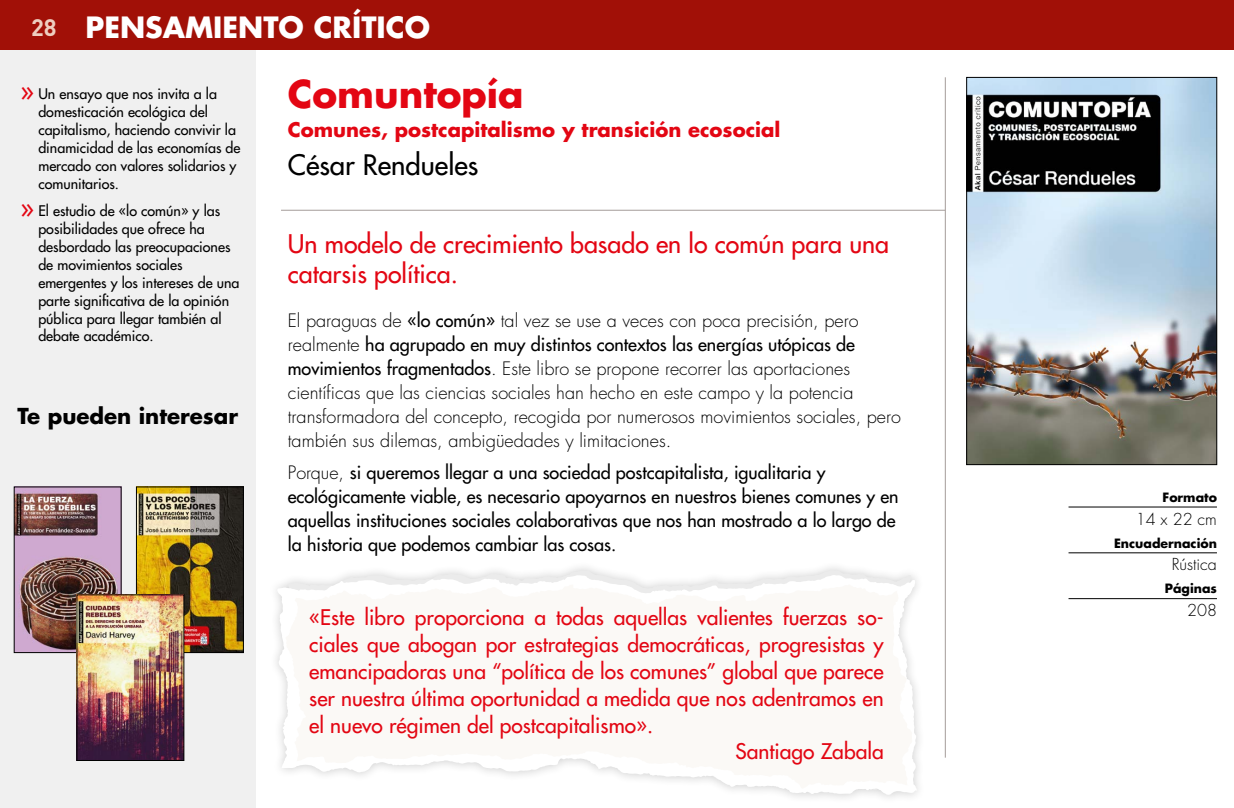
<style>
.page{position:relative;width:1234px;height:808px;background:#fff}
.page>*{position:absolute;margin:0;border:0;box-sizing:border-box;transform-origin:0 0}
.t1{font:700 37.35px "Futura Std";color:#e30613}
.t2{font:700 28.5px "Futura Std";color:#fff}
.t3{font:500 27.45px "Futura Std";color:#000}
.t4{font:500 25.05px/30.3px "Futura Std";color:#e30613}
.t5{font:700 21.45px "Futura Std";color:#000}
.t6{font:500 21px "Futura Std";color:#e30613}
.t7{font:700 19.65px "Futura Std";color:#e30613}
.t8{font:300 18px/24px "Futura Std";color:#000}
.t9{font:500 18px/24px "Futura Std";color:#000}
.t10{font:300 16.05px "Futura Std";color:#000}
.t11{font:500 14.25px/17.9px "Futura Std";color:#000}
.t12{font:700 12.45px "Futura Std";color:#000}
.s1{font-family:"DIN Pro";font-size:23.55px;color:#eecec0}
.s2{font-size:26.7px;color:#e30613}
.s3{font-weight:500}
.s4{font-weight:300}
</style>
<div class="page">
<svg style="left:276px;top:574px;width:641px;height:221px"></svg>
<svg style="left:284px;top:584px;width:628px;height:205px;fill:#fbf9f6"></svg>
<div style="left:0;top:49px;width:256px;height:759px;background:#f0f0f0"></div>
<img style="left:16px;top:489px;width:103px;height:162px">
<img style="left:138px;top:489px;width:103px;height:162px">
<div style="left:136px;top:487px;width:107px;height:166px;border:1px solid #000"></div>
<img style="left:79px;top:597px;width:103px;height:162px">
<div style="left:77px;top:595px;width:107px;height:166px;border:1px solid #000"></div>
<hr style="left:281px;top:210px;width:664px;height:1px;background:#a59c99">
<hr style="left:944px;top:77px;width:1px;height:681px;background:#a59c99">
<div style="left:0;top:0;width:1233px;height:49px;background:#a11007"></div>
<hr style="left:1068px;top:507px;width:148px;height:1px;background:#000">
<hr style="left:1068px;top:552px;width:148px;height:1px;background:#000">
<hr style="left:1068px;top:598px;width:148px;height:1px;background:#000">
<img style="left:968px;top:79px;width:246px;height:384px">
<div style="left:966px;top:77px;width:250px;height:388px;border:1px solid #000"></div>
<h2 class="t2" style="left:31px;top:9px;width:400px"><span class="s1">28</span> PENSAMIENTO CRÍTICO</h2>
<p class="t11" style="left:38px;top:85px;width:204px;text-indent:-18px"><span class="s2">»</span> Un ensayo que nos invita a la domesticación ecológica del capitalismo, haciendo convivir la dinamicidad de las economías de mercado con valores solidarios y comunitarios.</p>
<p class="t11" style="left:38px;top:202px;width:203px;text-indent:-18px"><span class="s2">»</span> El estudio de «lo común» y las posibilidades que ofrece ha desbordado las preocupaciones de movimientos sociales emergentes y los intereses de una parte significativa de la opinión pública para llegar también al debate académico.</p>
<p class="t5" style="left:17px;top:402px;width:222px">Te pueden interesar</p>
<h1 class="t1" style="left:288px;top:69px;width:237px">Comuntopía</h1>
<p class="t7" style="left:288px;top:116px;width:494px">Comunes, postcapitalismo y transición ecosocial</p>
<h3 class="t3" style="left:288px;top:148px;width:192px">César Rendueles</h3>
<h3 class="t4" style="left:288px;top:228px;width:602px">Un modelo de crecimiento basado en lo común para una catarsis política.</h3>
<p class="t8" style="left:288px;top:309px;width:614px">El paraguas de <span class="s3">«lo común»</span> tal vez se use a veces con poca precisión, pero realmente <span class="s3">ha agrupado en muy distintos contextos las energías utópicas de movimientos fragmentados</span>. Este libro se propone recorrer las aportaciones científicas que las ciencias sociales han hecho en este campo y la potencia transformadora del concepto, recogida por numerosos movimientos sociales, pero también sus dilemas, ambigüedades y limitaciones.</p>
<p class="t9" style="left:288px;top:461px;width:612px"><span class="s4">Porque,</span> si queremos llegar a una sociedad postcapitalista, igualitaria y ecológicamente viable, es necesario apoyarnos en nuestros bienes comunes y en aquellas instituciones sociales colaborativas que nos han mostrado a lo largo de la historia que podemos cambiar las cosas.</p>
<p class="t6" style="left:309px;top:604px;width:575px">«Este libro proporciona a todas aquellas valientes fuerzas so-</p>
<p class="t6" style="left:309px;top:631px;width:576px">ciales que abogan por estrategias democráticas, progresistas y</p>
<p class="t6" style="left:309px;top:658px;width:576px">emancipadoras una “política de los comunes” global que parece</p>
<p class="t6" style="left:309px;top:685px;width:575px">ser nuestra última oportunidad a medida que nos adentramos en</p>
<p class="t6" style="left:309px;top:712px;width:345px">el nuevo régimen del postcapitalismo».</p>
<p class="t6" style="left:735px;top:738px;width:150px">Santiago Zabala</p>
<p class="t12" style="left:1162px;top:489px;width:56px">Formato</p>
<p class="t10" style="left:1135px;top:509px;width:83px">14 x 22 cm</p>
<p class="t12" style="left:1113px;top:535px;width:104px">Encuadernación</p>
<p class="t10" style="left:1171px;top:555px;width:47px">Rústica</p>
<p class="t12" style="left:1164px;top:580px;width:54px">Páginas</p>
<p class="t10" style="left:1186px;top:601px;width:31px">208</p>
</div>
